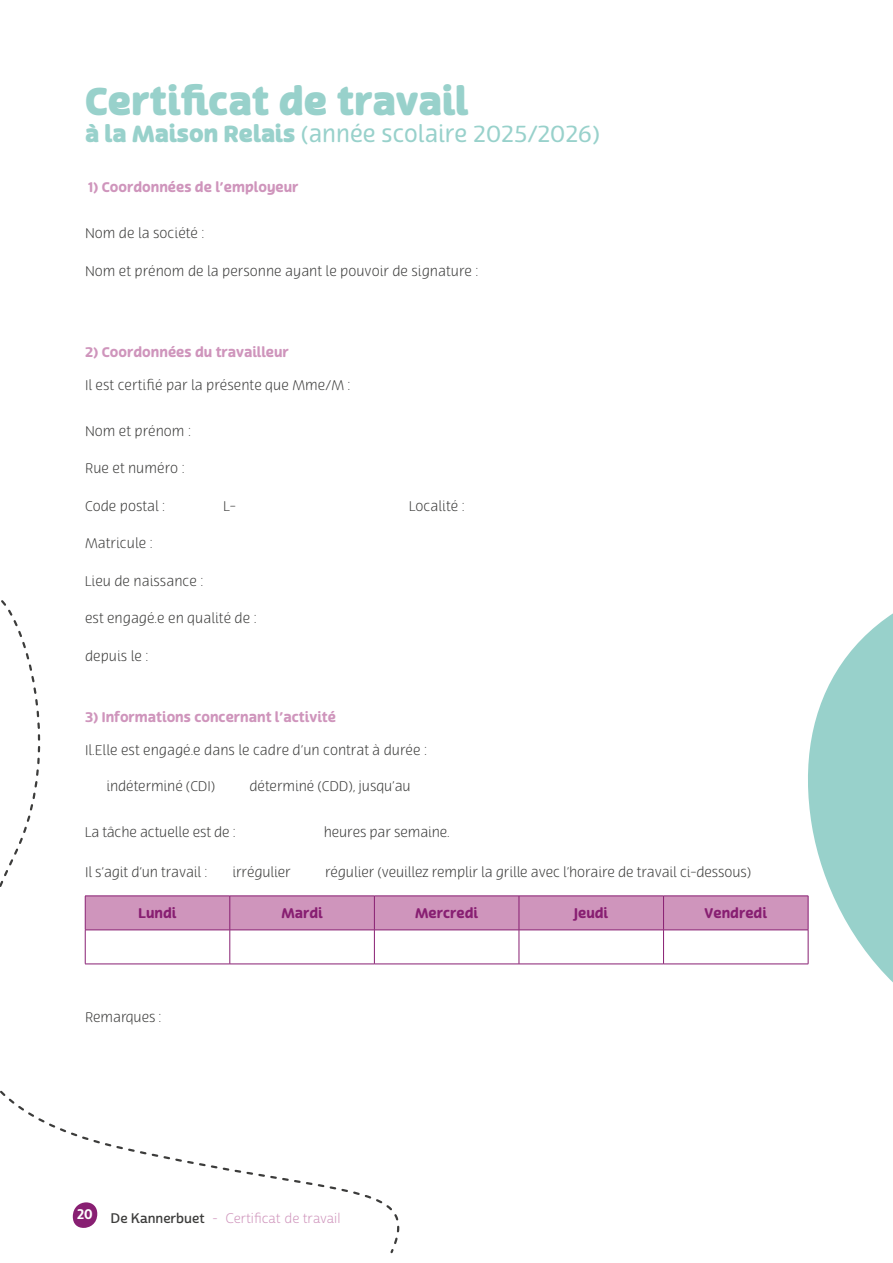
<style>
.page{position:relative;width:893px;height:1263px;background:#fff}
.page>*{position:absolute;margin:0;border:0;box-sizing:border-box;transform-origin:0 0}
.t1{font:900 37.5px "Terfens";color:#98d1cb}
.t2{font:22.5px "Terfens";color:#98d1cb}
.t3{font:300 13.5px "Terfens";color:#3c3c3b}
.t4{font:700 13.5px "Terfens";color:#cf95bc}
.t5{font:13.5px "Cabrito Sans Nor Boo";color:#cf95bc}
.t6{font:700 13.5px "Terfens";color:#881f72}
.t7{font:13.5px "Cabrito Sans Nor Bol";color:#fff}
.s1{font-weight:900}
.s2{font-family:"Cabrito Sans Nor Dem";color:#3c3c3b}
</style>
<div class="page">
<svg style="left:808px;top:613px;width:85px;height:193px;fill:#98d1cb"></svg>
<svg style="left:0;top:854px;width:774px;height:400px"></svg>
<svg style="left:774px;top:806px;width:119px;height:177px"></svg>
<p class="t1" style="left:85px;top:77px;width:385px">Certificat de travail</p>
<p class="t2" style="left:85px;top:120px;width:516px"><span class="s1">à la Maison Relais</span> (année scolaire 2025/2026)</p>
<p class="t4" style="left:88px;top:179px;width:212px">1) Coordonnées de l’employeur</p>
<p class="t3" style="left:85px;top:226px;width:121px">Nom de la société :</p>
<p class="t3" style="left:85px;top:263px;width:395px">Nom et prénom de la personne ayant le pouvoir de signature :</p>
<p class="t4" style="left:85px;top:343px;width:205px">2) Coordonnées du travailleur</p>
<p class="t3" style="left:85px;top:377px;width:267px">Il est certifié par la présente que Mme/M :</p>
<p class="t3" style="left:85px;top:423px;width:108px">Nom et prénom :</p>
<p class="t3" style="left:85px;top:461px;width:102px">Rue et numéro :</p>
<p class="t3" style="left:85px;top:498px;width:82px">Code postal :</p>
<p class="t3" style="left:223px;top:498px;width:14px">L-</p>
<p class="t3" style="left:409px;top:498px;width:57px">Localité :</p>
<p class="t3" style="left:85px;top:536px;width:70px">Matricule :</p>
<p class="t3" style="left:85px;top:573px;width:120px">Lieu de naissance :</p>
<p class="t3" style="left:85px;top:611px;width:174px">est engagé.e en qualité de :</p>
<p class="t3" style="left:85px;top:648px;width:65px">depuis le :</p>
<p class="t4" style="left:85px;top:709px;width:253px">3) Informations concernant l’activité</p>
<p class="t3" style="left:85px;top:743px;width:344px">Il.Elle est engagé.e dans le cadre d’un contrat à durée :</p>
<p class="t3" style="left:107px;top:778px;width:110px">indéterminé (CDI)</p>
<p class="t3" style="left:250px;top:778px;width:163px">déterminé (CDD), jusqu’au</p>
<p class="t3" style="left:85px;top:824px;width:153px">La tâche actuelle est de :</p>
<p class="t3" style="left:324px;top:824px;width:128px">heures par semaine.</p>
<p class="t3" style="left:85px;top:864px;width:124px">Il s’agit d’un travail :</p>
<p class="t3" style="left:232px;top:864px;width:60px">irrégulier</p>
<p class="t3" style="left:325px;top:864px;width:428px">régulier (veuillez remplir la grille avec l’horaire de travail ci-dessous)</p>
<p class="t6" style="left:139px;top:905px;width:40px">Lundi</p>
<p class="t6" style="left:281px;top:905px;width:43px">Mardi</p>
<p class="t6" style="left:415px;top:905px;width:64px">Mercredi</p>
<p class="t6" style="left:574px;top:905px;width:35px">Jeudi</p>
<p class="t6" style="left:705px;top:905px;width:64px">Vendredi</p>
<p class="t3" style="left:85px;top:1009px;width:78px">Remarques :</p>
<p class="t7" style="left:77px;top:1206px;width:17px">20</p>
<p class="t5" style="left:111px;top:1210px;width:231px"><span class="s2">De Kannerbuet</span> - Certificat de travail</p>
</div>
